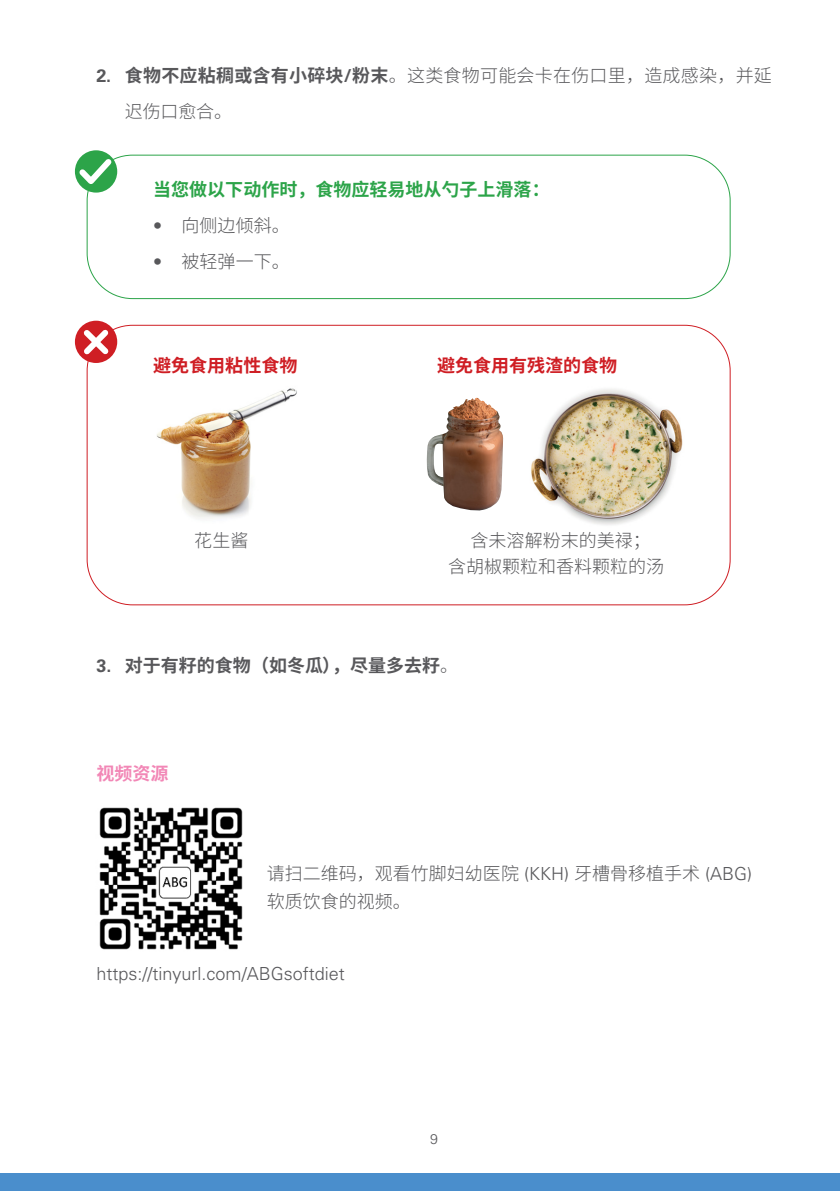
<style>
.page{position:relative;width:840px;height:1191px;background:#fff}
.page>*{position:absolute;margin:0;border:0;box-sizing:border-box;transform-origin:0 0}
.Indent_Body_Text{font:300 18px/36px "Source Han Sans SC";color:#58585b}
.Indent_Body_Text-2{font:300 18px "Univers LT Std";color:#58585b}
.Body_Text{font:300 18px "Source Han Sans SC";color:#58585b}
.Indent_Body_Text-3{font:700 18px "Source Han Sans SC";color:#2ca449}
.Indent_Body_Text-4{font:700 18px "Source Han Sans SC";color:#58585b}
.Indent_Body_Text-5{font:700 18px "Source Han Sans SC";color:#cf1e24}
.Indent_Body_Text-6{font:700 18px "Source Han Sans SC";color:#f287b6}
.t1{font:300 14px "Univers LT Std";color:#58585b}
.s1{font-family:"Univers LT Std";font-weight:700}
.s2{font-weight:700}
.s3{font-family:"Univers LT Std"}
.s4{font-weight:300}
</style>
<div class="page">
<div style="left:0;top:1174px;width:839px;height:17px;background:#4a8ecc"></div>
<div style="left:87px;top:155px;width:643px;height:144px;border:1px solid #2ca449;border-radius:45px"></div>
<img style="left:157px;top:388px;width:140px;height:131px">
<img style="left:531px;top:389px;width:152px;height:136px">
<img style="left:426px;top:398px;width:77px;height:113px">
<img style="left:99px;top:807px;width:144px;height:143px">
<svg style="left:75px;top:150px;width:42px;height:43px"></svg>
<svg style="left:74px;top:153px;width:43px;height:37px"></svg>
<div style="left:75px;top:321px;width:42px;height:42px;background:#cf1e24;border-radius:50%"></div>
<svg style="left:78px;top:324px;width:36px;height:36px"></svg>
<p class="Indent_Body_Text" style="left:125px;top:58px;width:648px;text-indent:-28px"><span class="s1">2.</span> <span class="s2">食物不应粘稠或含有小碎块</span><span class="s1">/</span><span class="s2">粉末</span>。这类食物可能会卡在伤口里，造成感染，并延迟伤口愈合。</p>
<p class="Indent_Body_Text-3" style="left:153px;top:179px;width:397px">当您做以下动作时，食物应轻易地从勺子上滑落：</p>
<p class="Indent_Body_Text" style="left:153px;top:208px;width:138px"><span class="s3">•</span> 向侧边倾斜。</p>
<p class="Indent_Body_Text" style="left:153px;top:244px;width:138px"><span class="s3">•</span> 被轻弹一下。</p>
<p class="Indent_Body_Text-5" style="left:153px;top:355px;width:145px">避免食用粘性食物</p>
<p class="Indent_Body_Text-5" style="left:437px;top:355px;width:181px">避免食用有残渣的食物</p>
<p class="Body_Text" style="left:194px;top:530px;width:55px">花生酱</p>
<p class="Body_Text" style="left:470px;top:530px;width:181px">含未溶解粉末的美禄；</p>
<p class="Body_Text" style="left:448px;top:556px;width:217px">含胡椒颗粒和香料颗粒的汤</p>
<p class="Indent_Body_Text-4" style="left:96px;top:655px;width:363px"><span class="s3">3.</span> 对于有籽的食物（如冬瓜），尽量多去籽<span class="s4">。</span></p>
<p class="Indent_Body_Text-6" style="left:96px;top:763px;width:73px">视频资源</p>
<p class="Indent_Body_Text" style="left:266px;top:860px;width:487px;line-height:28px">请扫二维码，观看竹脚妇幼医院 <span class="s3">(KKH)</span> 牙槽骨移植手术 <span class="s3">(ABG)</span>软质饮食的视频。</p>
<p class="Indent_Body_Text-2" style="left:96px;top:963px;width:250px">https://tinyurl.com/ABGsoftdiet</p>
<p class="t1" style="left:430px;top:1131px;width:9px">9</p>
</div>
